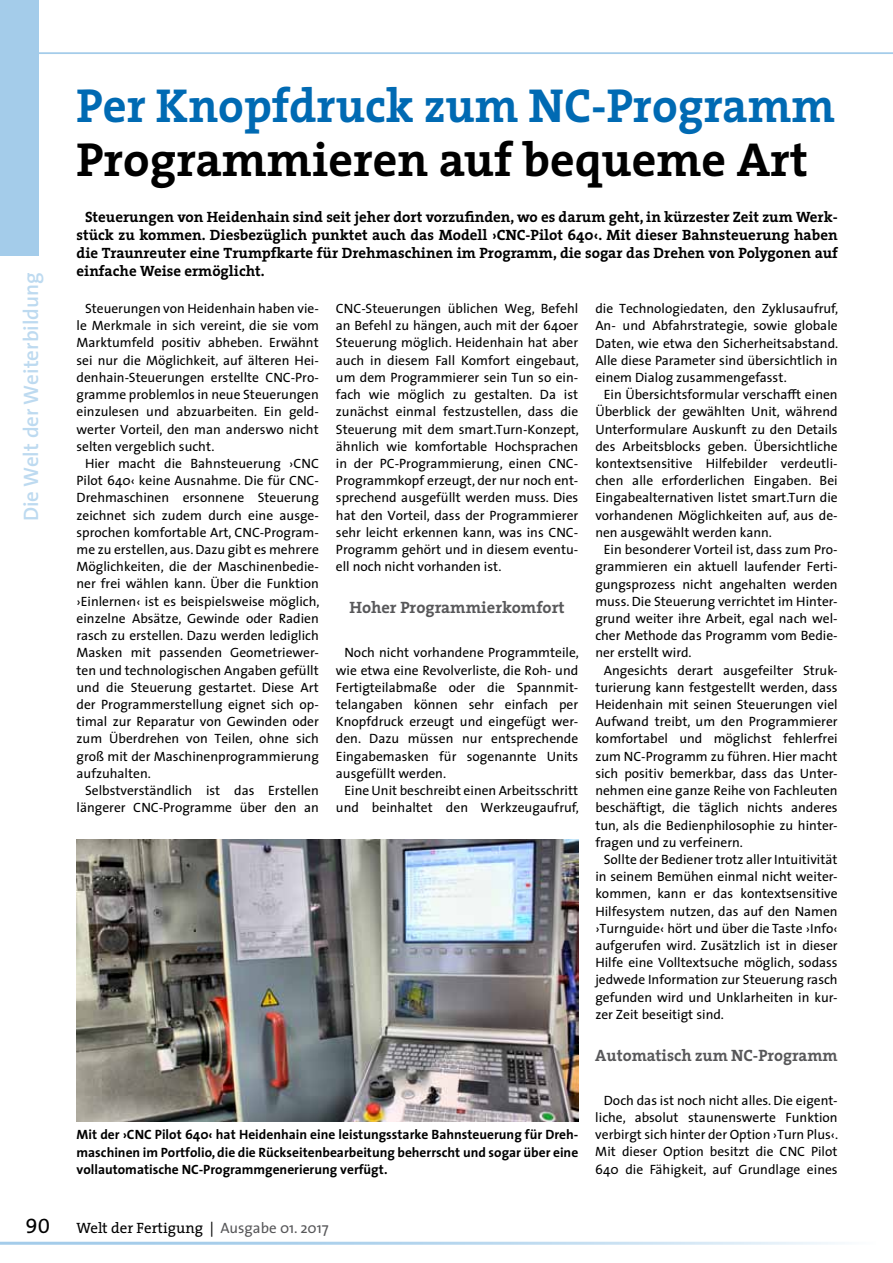
<style>
.page{position:relative;width:893px;height:1263px;background:#fff}
.page>*{position:absolute;margin:0;border:0;box-sizing:border-box;transform-origin:0 0}
.t1{font:700 48px "The Serif";color:#006ab3}
.t2{font:700 48px "The Serif";color:#000}
.t3{font:600 21px "The Sans";color:#bddaf0}
.t4{font:21px "The Sans Regular Caps";color:#000}
.t5{font:700 16.5px "The Serif";color:#58585a}
.t6{font:700 15px/18px "The Serif";color:#000;text-align:justify}
.t7{font:15px "The Serif";color:#000}
.t8{font:13.5px/17.2px "The Sans";color:#000;text-align:justify}
.t9{font:700 13.5px/17.2px "The Sans";color:#000;text-align:justify}
.s1{font-family:"The Sans"}
.s2{font-family:"The Sans";color:#58585a}
</style>
<div class="page">
<div style="left:0;top:0;width:38px;height:255px;background:#a4ccea"></div>
<hr style="left:38px;top:53px;width:855px;height:1px;background:#a4ccea">
<hr style="left:0;top:1242px;width:876px;height:3px;background:#a4ccea">
<img style="left:77px;top:839px;width:501px;height:282px">
<h2 class="t3" style="left:14px;top:521px;width:251px;rotate:-90deg">Die Welt der Weiterbildung</h2>
<h1 class="t1" style="left:77px;top:66px;width:760px">Per Knopfdruck zum NC-Programm</h1>
<h1 class="t2" style="left:77px;top:120px;width:733px">Programmieren auf bequeme Art</h1>
<p class="t6" style="left:77px;top:207px;width:763px;text-indent:9px">Steuerungen von Heidenhain sind seit jeher dort vorzufinden, wo es darum geht, in kürzester Zeit zum Werk&shy;stück zu kommen. Diesbezüglich punktet auch das Modell ›CNC-Pilot 640‹. Mit dieser Bahnsteuerung haben die Traunreuter eine Trumpfkarte für Drehmaschinen im Programm, die sogar das Drehen von Polygonen auf einfache Weise ermöglicht.</p>
<p class="t8" style="left:77px;top:299px;width:244px;text-indent:9px">Steuerungen von Heidenhain haben vie&shy;le Merkmale in sich vereint, die sie vom Marktumfeld positiv abheben. Erwähnt sei nur die Möglichkeit, auf älteren Hei&shy;denhain-Steuerungen erstellte CNC-Pro&shy;gramme problemlos in neue Steuerungen einzulesen und abzuarbeiten. Ein geld&shy;werter Vorteil, den man anderswo nicht selten vergeblich sucht.</p>
<p class="t8" style="left:77px;top:454px;width:245px;text-indent:9px">Hier macht die Bahnsteuerung ›CNC Pilot 640‹ keine Ausnahme. Die für CNC-Drehmaschinen ersonnene Steuerung zeichnet sich zudem durch eine ausge&shy;sprochen komfortable Art, CNC-Program&shy;me zu erstellen, aus. Dazu gibt es mehrere Möglichkeiten, die der Maschinenbedie&shy;ner frei wählen kann. Über die Funktion ›Einlernen‹ ist es beispielsweise möglich, einzelne Absätze, Gewinde oder Radien rasch zu erstellen. Dazu werden lediglich Masken mit passenden Geometriewer&shy;ten und technologischen Angaben gefüllt und die Steuerung gestartet. Diese Art der Programmerstellung eignet sich op&shy;timal zur Reparatur von Gewinden oder zum Überdrehen von Teilen, ohne sich groß mit der Maschinenprogrammierung aufzuhalten.</p>
<p class="t8" style="left:77px;top:781px;width:244px;text-align:right">Selbstverständlich ist das Erstellen längerer CNC-Programme über den an</p>
<p class="t8" style="left:336px;top:299px;width:245px">CNC-Steuerungen üblichen Weg, Befehl an Befehl zu hängen, auch mit der 640er Steuerung möglich. Heidenhain hat aber auch in diesem Fall Komfort eingebaut, um dem Programmierer sein Tun so ein&shy;fach wie möglich zu gestalten. Da ist zunächst einmal festzustellen, dass die Steuerung mit dem smart.Turn-Konzept, ähnlich wie komfortable Hochsprachen in der PC-Programmierung, einen CNC-Programmkopf erzeugt, der nur noch ent&shy;sprechend ausgefüllt werden muss. Dies hat den Vorteil, dass der Programmierer sehr leicht erkennen kann, was ins CNC-Programm gehört und in diesem eventu&shy;ell noch nicht vorhanden ist.</p>
<p class="t5" style="left:349px;top:594px;width:217px">Hoher Programmierkomfort</p>
<p class="t8" style="left:336px;top:644px;width:245px;text-align:left;text-indent:9px">Noch nicht vorhandene Programmteile, wie etwa eine Revolverliste, die Roh- und Fertigteilabmaße oder die Spannmit&shy;telangaben können sehr einfach per Knopfdruck erzeugt und eingefügt wer&shy;den. Dazu müssen nur entsprechende Eingabemasken für sogenannte Units ausgefüllt werden.</p>
<p class="t8" style="left:336px;top:781px;width:244px;text-align:center">Eine Unit beschreibt einen Arbeitsschritt und beinhaltet den Werkzeugaufruf,</p>
<p class="t9" style="left:77px;top:1126px;width:503px">Mit der ›CNC Pilot 640‹ hat Heidenhain eine leistungsstarke Bahnsteuerung für Dreh&shy;maschinen im Portfolio, die die Rückseitenbearbeitung beherrscht und sogar über eine vollautomatische NC-Programmgenerierung verfügt.</p>
<p class="t8" style="left:595px;top:299px;width:245px">die Technologiedaten, den Zyklusaufruf, An- und Abfahrstrategie, sowie globale Daten, wie etwa den Sicherheitsabstand.<br>Alle diese Parameter sind übersichtlich in einem Dialog zusammengefasst.</p>
<p class="t8" style="left:595px;top:385px;width:244px;text-indent:9px">Ein Übersichtsformular verschafft einen Überblick der gewählten Unit, während Unterformulare Auskunft zu den Details des Arbeitsblocks geben. Übersichtliche kontextsensitive Hilfebilder verdeutli&shy;chen alle erforderlichen Eingaben. Bei Eingabealternativen listet smart.Turn die vorhandenen Möglichkeiten auf, aus de&shy;nen ausgewählt werden kann.</p>
<p class="t8" style="left:595px;top:540px;width:244px;text-indent:9px">Ein besonderer Vorteil ist, dass zum Pro&shy;grammieren ein aktuell laufender Ferti&shy;gungsprozess nicht angehalten werden muss. Die Steuerung verrichtet im Hinter&shy;grund weiter ihre Arbeit, egal nach wel&shy;cher Methode das Programm vom Bedie&shy;ner erstellt wird.</p>
<p class="t8" style="left:595px;top:661px;width:244px;text-indent:9px">Angesichts derart ausgefeilter Struk&shy;turierung kann festgestellt werden, dass Heidenhain mit seinen Steuerungen viel Aufwand treibt, um den Programmierer komfortabel und möglichst fehlerfrei zum NC-Programm zu führen. Hier macht sich positiv bemerkbar, dass das Unter&shy;nehmen eine ganze Reihe von Fachleuten beschäftigt, die täglich nichts anderes tun, als die Bedienphilosophie zu hinter&shy;fragen und zu verfeinern.</p>
<p class="t8" style="left:595px;top:850px;width:244px;text-indent:9px">Sollte der Bediener trotz aller Intuitivität in seinem Bemühen einmal nicht weiter&shy;kommen, kann er das kontextsensitive Hilfesystem nutzen, das auf den Namen ›Turnguide‹ hört und über die Taste ›Info‹ aufgerufen wird. Zusätzlich ist in dieser Hilfe eine Volltextsuche möglich, sodass jedwede Information zur Steuerung rasch gefunden wird und Unklarheiten in kur&shy;zer Zeit beseitigt sind.</p>
<p class="t5" style="left:595px;top:1041px;width:244px">Automatisch zum NC-Programm</p>
<p class="t8" style="left:595px;top:1091px;width:244px;text-align:center">Doch das ist noch nicht alles. Die eigent&shy;liche, absolut staunenswerte Funktion verbirgt sich hinter der Option ›Turn Plus‹.<br>Mit dieser Option besitzt die CNC Pilot 640 die Fähigkeit, auf Grundlage eines</p>
<h2 class="t4" style="left:26px;top:1214px;width:26px">90</h2>
<p class="t7" style="left:77px;top:1216px;width:254px">Welt der Fertigung <span class="s1">|</span> <span class="s2">Ausgabe 01. 2017</span></p>
</div>
